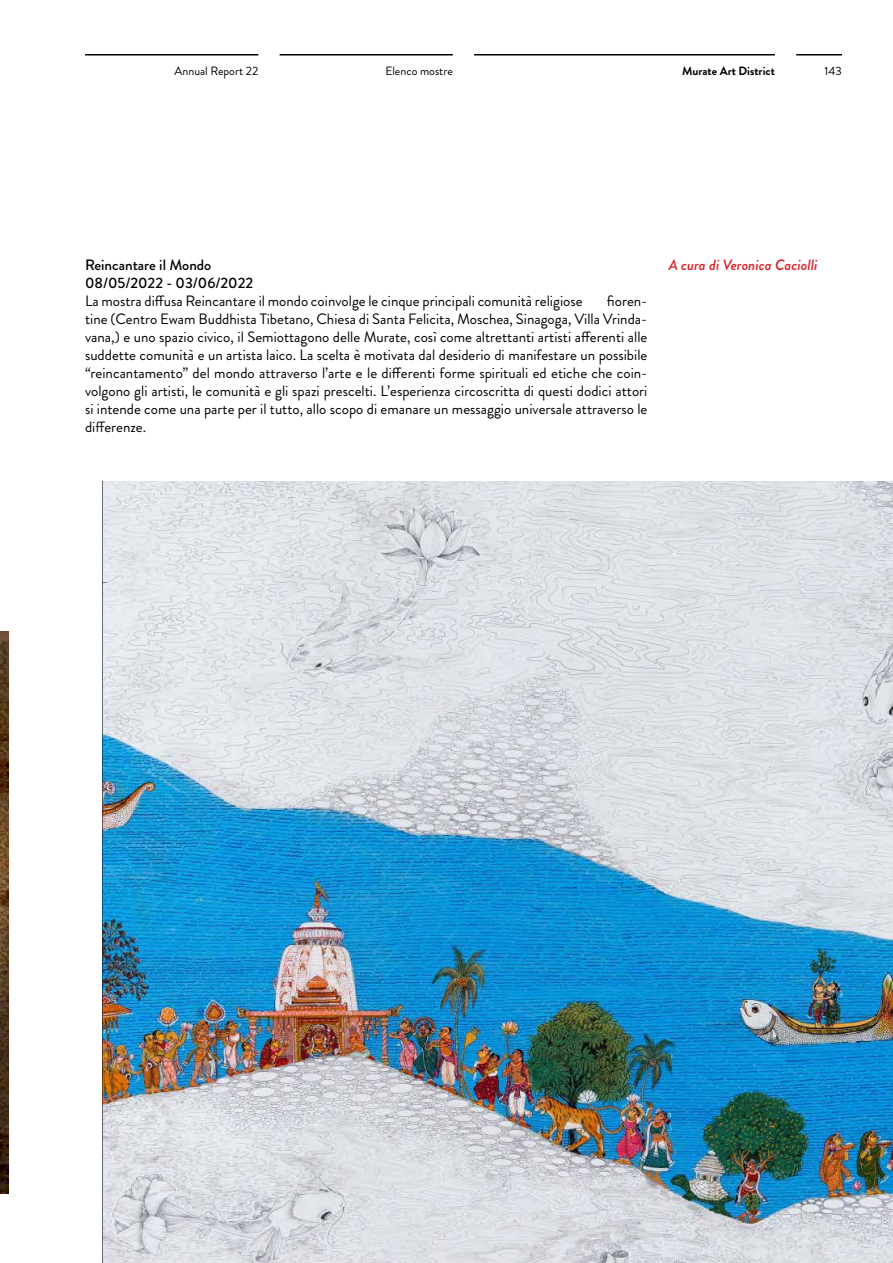
<style>
.page{position:relative;width:893px;height:1263px;background:#fff}
.page>*{position:absolute;margin:0;border:0;box-sizing:border-box;transform-origin:0 0}
.t1{font:15px/18px "Brandon Grotesque";color:#000;text-align:justify}
.t2{font:500 15px/18px "Brandon Grotesque";color:#000}
.t3{font:italic 500 15px "Brandon Grotesque";color:#da1f26}
.t4{font:12px "Brandon Grotesque";color:#000}
.t5{font:700 12px "Brandon Grotesque";color:#000}
</style>
<div class="page">
<hr style="left:796px;top:54px;width:46px;height:2px;background:#000">
<hr style="left:474px;top:54px;width:301px;height:2px;background:#000">
<hr style="left:280px;top:54px;width:173px;height:2px;background:#000">
<hr style="left:85px;top:54px;width:173px;height:2px;background:#000">
<img style="left:0;top:631px;width:9px;height:562px">
<img style="left:102px;top:481px;width:791px;height:782px">
<p class="t4" style="left:175px;top:63px;width:85px">Annual Report 22</p>
<p class="t4" style="left:340px;top:63px;width:114px">Presentazione dei servizi</p>
<p class="t5" style="left:682px;top:63px;width:94px">Murate Art District</p>
<p class="t4" style="left:825px;top:63px;width:19px">143</p>
<p class="t4" style="left:385px;top:63px;width:69px">Elenco mostre</p>
<p class="t2" style="left:85px;top:256px;width:170px">Reincantare il Mondo<br>08/05/2022 - 03/06/2022</p>
<p class="t1" style="left:85px;top:292px;width:499px">La mostra diffusa Reincantare il mondo coinvolge le cinque principali comunità religiose</p>
<p class="t1" style="left:85px;top:292px;width:564px;text-indent:522px">fioren&shy;tine (Centro Ewam Buddhista Tibetano, Chiesa di Santa Felicita, Moschea, Sinagoga, Villa Vrinda&shy;vana,) e uno spazio civico, il Semiottagono delle Murate, così come altrettanti artisti afferenti alle suddette comunità e un artista laico. La scelta è motivata dal desiderio di manifestare un possibile “reincantamento” del mondo attraverso l’arte e le differenti forme spirituali ed etiche che coin&shy;volgono gli artisti, le comunità e gli spazi prescelti. L’esperienza circoscritta di questi dodici attori si intende come una parte per il tutto, allo scopo di emanare un messaggio universale attraverso le differenze.</p>
<p class="t3" style="left:669px;top:254px;width:150px">A cura di Veronica Caciolli</p>
</div>
